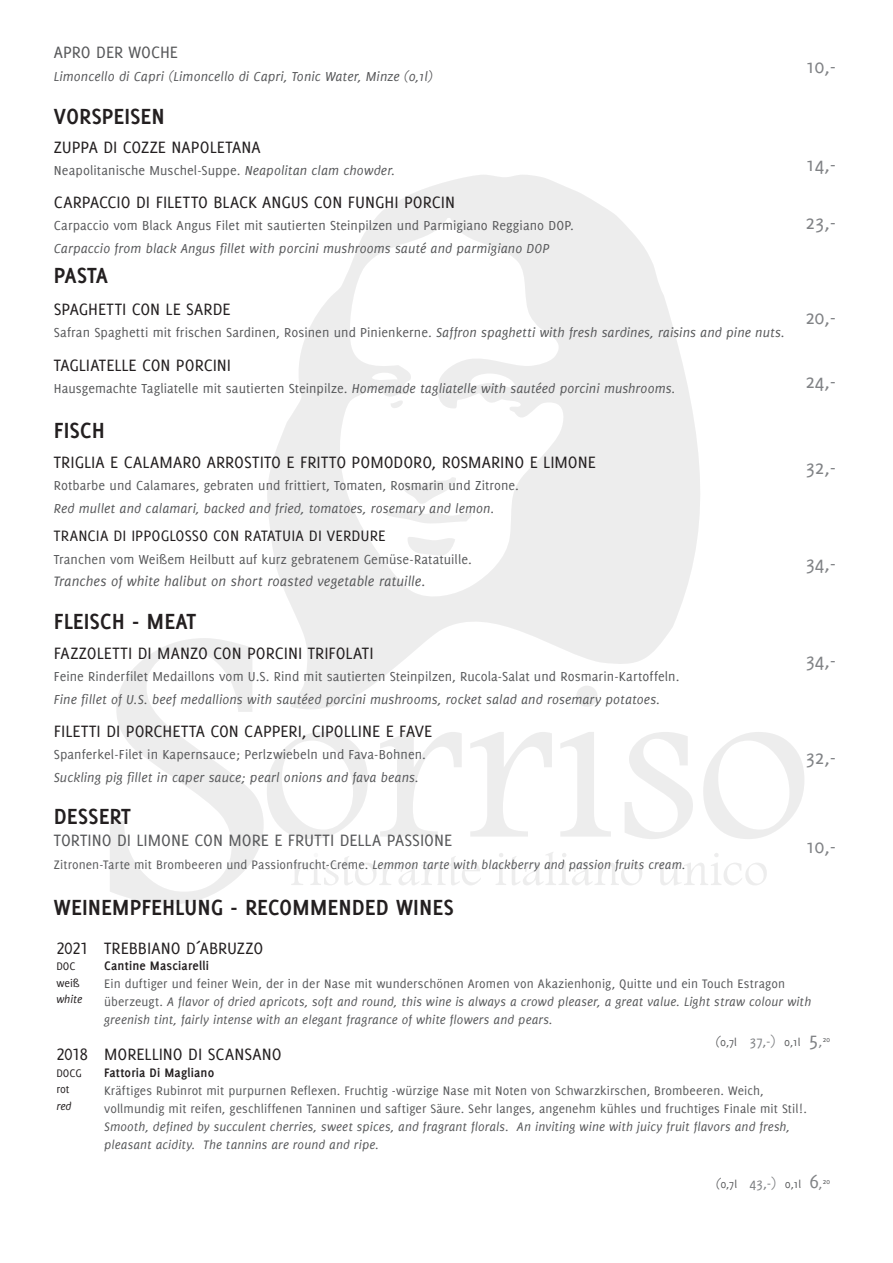
<style>
.page{position:relative;width:893px;height:1263px;background:#fff}
.page>*{position:absolute;margin:0;border:0;box-sizing:border-box;transform-origin:0 0}
.Kategorie_Überschrif{font:700 24px "Delicious";color:#231f20}
.Menübeschreibung{font:700 24px "Delicious";color:#231f20}
.Preis{font:21px "Delicious";color:#808285}
.Menübezeichnung_-_It{font:18px "Delicious Small Caps";color:#231f20}
.Menübeschreibung-2{font:18px "Delicious Small Caps";color:#57585a}
.Kategorie_Überschrif-2{font:18px "Delicious Small Caps";color:#57585a}
.Menübezeichnung_-_It-2{font:16.5px "Delicious Small Caps";letter-spacing:.005em;color:#231f20}
.Menübezeichnung_-_It-3{font:italic 15px "Delicious";letter-spacing:.005em;color:#57585a}
.Menübeschreibung-3{font:14.25px "Delicious";letter-spacing:.005em;color:#57585a}
.Menübeschreibung-4{font:italic 14.25px "Delicious";letter-spacing:.005em;color:#57585a}
.Menübezeichnung_-_It-4{font:14.25px "Delicious";letter-spacing:.005em;color:#57585a}
.Menübezeichnung_-_It-5{font:italic 14.25px "Delicious";letter-spacing:.005em;color:#57585a}
.t1{font:italic 13.5px/18px "Delicious";letter-spacing:.01em;color:#57585a}
.Menübeschreibung-5{font:13.5px "Delicious";letter-spacing:.005em;color:#57585a}
.t2{font:700 13.5px "Delicious";letter-spacing:.01em;color:#231f20}
.t3{font:12px "Delicious";letter-spacing:-.005em;color:#57585a}
.t4{font:12px "Delicious";color:#231f20}
.t5{font:italic 12px "Delicious";color:#231f20}
.s1{font-style:italic}
.s2{font-style:normal}
.s3{font-style:italic;font-size:13.5px}
.s4{font-size:15px;color:#808285}
.s5{font-size:21px;color:#808285}
</style>
<div class="page">
<svg style="left:110px;top:638px;width:694px;height:266px"></svg>
<svg style="left:266px;top:175px;width:445px;height:537px;fill:#ededed"></svg>
<svg style="left:390px;top:399px;width:15px;height:14px"></svg>
<svg style="left:401px;top:477px;width:55px;height:27px"></svg>
<svg style="left:386px;top:511px;width:87px;height:13px"></svg>
<svg style="left:407px;top:536px;width:48px;height:20px"></svg>
<p class="Kategorie_Überschrif-2" style="left:54px;top:42px;width:126px">APRO DER WOCHE</p>
<p class="Menübeschreibung-4" style="left:54px;top:68px;width:380px">Limoncello di Capri (Limoncello di Capri, Tonic Water, Minze (0,1l)</p>
<p class="Preis" style="left:805px;top:54px;width:32px">10,-</p>
<p class="Kategorie_Überschrif" style="left:54px;top:103px;width:112px">VORSPEISEN</p>
<p class="Menübezeichnung_-_It" style="left:54px;top:137px;width:208px">ZUPPA DI COZZE NAPOLETANA</p>
<p class="Menübeschreibung-3" style="left:54px;top:162px;width:343px">Neapolitanische Muschel-Suppe. <span class="s1">Neapolitan clam chowder.</span></p>
<p class="Preis" style="left:805px;top:152px;width:32px">14,-</p>
<p class="Menübezeichnung_-_It" style="left:54px;top:192px;width:403px">CARPACCIO DI FILETTO BLACK ANGUS CON FUNGHI PORCIN</p>
<p class="Menübeschreibung-3" style="left:54px;top:217px;width:521px">Carpaccio vom Black Angus Filet mit sautierten Steinpilzen und Parmigiano Reggiano DOP.</p>
<p class="Menübeschreibung-4" style="left:54px;top:240px;width:497px">Carpaccio from black Angus fillet with porcini mushrooms sauté and parmigiano DOP</p>
<p class="Preis" style="left:805px;top:211px;width:32px">23,-</p>
<p class="Kategorie_Überschrif" style="left:54px;top:262px;width:56px">PASTA</p>
<p class="Menübezeichnung_-_It" style="left:54px;top:299px;width:178px">SPAGHETTI CON LE SARDE</p>
<p class="Menübeschreibung-3" style="left:54px;top:324px;width:733px">Safran Spaghetti mit frischen Sardinen, Rosinen und Pinienkerne. <span class="s1">Saffron spaghetti with fresh sardines, raisins and pine nuts.</span></p>
<p class="Preis" style="left:805px;top:305px;width:32px">20,-</p>
<p class="Menübezeichnung_-_It" style="left:54px;top:355px;width:179px">TAGLIATELLE CON PORCINI</p>
<p class="Menübeschreibung-3" style="left:54px;top:380px;width:623px">Hausgemachte Tagliatelle mit sautierten Steinpilze. <span class="s1">Homemade tagliatelle with sautéed porcini mushrooms.</span></p>
<p class="Preis" style="left:805px;top:370px;width:32px">24,-</p>
<p class="Kategorie_Überschrif" style="left:54px;top:416px;width:53px">FISCH</p>
<p class="Menübezeichnung_-_It" style="left:54px;top:452px;width:544px">TRIGLIA E CALAMARO ARROSTITO E FRITTO POMODORO, ROSMARINO E LIMONE</p>
<p class="Menübezeichnung_-_It-4" style="left:54px;top:478px;width:467px">Rotbarbe und Calamares, gebraten und frittiert, Tomaten, Rosmarin und Zitrone.</p>
<p class="Menübezeichnung_-_It-5" style="left:54px;top:500px;width:442px">Red mullet and calamari, backed and fried, tomatoes, rosemary and lemon.</p>
<p class="Preis" style="left:805px;top:456px;width:32px">32,-</p>
<p class="Menübezeichnung_-_It-2" style="left:54px;top:527px;width:333px">TRANCIA DI IPPOGLOSSO CON RATATUIA DI VERDURE</p>
<p class="Menübezeichnung_-_It-4" style="left:54px;top:551px;width:419px">Tranchen vom Weißem Heilbutt auf kurz gebratenem Gemüse-Ratatuille.</p>
<p class="Menübezeichnung_-_It-3" style="left:54px;top:573px;width:373px">Tranches of white halibut on short roasted vegetable ratuille.</p>
<p class="Kategorie_Überschrif" style="left:54px;top:607px;width:144px">FLEISCH - MEAT</p>
<p class="Menübezeichnung_-_It" style="left:54px;top:643px;width:321px">FAZZOLETTI DI MANZO CON PORCINI TRIFOLATI</p>
<p class="Menübeschreibung-3" style="left:54px;top:669px;width:627px">Feine Rinderfilet Medaillons vom U.S. Rind mit sautierten Steinpilzen, Rucola-Salat und Rosmarin-Kartoffeln.</p>
<p class="Menübeschreibung-4" style="left:54px;top:691px;width:608px">Fine fillet of U.S. beef medallions with sautéed porcini mushrooms, rocket salad and rosemary potatoes.</p>
<p class="Menübezeichnung_-_It" style="left:54px;top:721px;width:380px">FILETTI DI PORCHETTA CON CAPPERI, CIPOLLINE E FAVE</p>
<p class="Menübeschreibung-3" style="left:54px;top:746px;width:374px">Spanferkel-Filet in Kapernsauce; Perlzwiebeln und Fava-Bohnen.</p>
<p class="Menübeschreibung-4" style="left:54px;top:769px;width:366px">Suckling pig fillet in caper sauce; pearl onions and fava beans.</p>
<p class="Kategorie_Überschrif" style="left:54px;top:802px;width:79px">DESSERT</p>
<p class="Menübeschreibung-2" style="left:54px;top:830px;width:400px">TORTINO DI LIMONE CON MORE E FRUTTI DELLA PASSIONE</p>
<p class="Menübeschreibung-5" style="left:54px;top:857px;width:633px">Zitronen-Tarte mit Brombeeren und Passionfrucht-Creme. <span class="s1">Lemmon tarte with blackberry and passion fruits cream.</span></p>
<p class="Preis" style="left:805px;top:551px;width:32px">34,-</p>
<p class="Preis" style="left:805px;top:648px;width:32px">34,-</p>
<p class="Preis" style="left:805px;top:746px;width:32px">32,-</p>
<p class="Preis" style="left:805px;top:834px;width:32px">10,-</p>
<p class="Menübeschreibung" style="left:54px;top:894px;width:401px">WEINEMPFEHLUNG - RECOMMENDED WINES</p>
<p class="Menübezeichnung_-_It" style="left:56px;top:938px;width:34px">2021</p>
<p class="t4" style="left:56px;top:960px;width:21px">DOC</p>
<p class="t4" style="left:56px;top:976px;width:25px">weiß</p>
<p class="t5" style="left:56px;top:993px;width:28px">white</p>
<p class="Menübezeichnung_-_It" style="left:104px;top:938px;width:161px">TREBBIANO D´ABRUZZO</p>
<p class="t2" style="left:104px;top:958px;width:106px">Cantine Masciarelli</p>
<p class="t1" style="left:104px;top:975px;width:709px"><span class="s2">Ein duftiger und feiner Wein, der in der Nase mit wunderschönen Aromen von Akazienhonig, Quitte und ein Touch Estragon überzeugt.</span> A flavor of dried apricots, soft and round, this wine is always a crowd pleaser, a great value. Light straw colour with greenish tint, fairly intense with an elegant fragrance of white flowers and pears.</p>
<p class="t3" style="left:715px;top:1035px;width:116px"><span class="s3">(</span>0,7l <span class="s4">37,-)</span> 0,1l <span class="s5">5</span><span class="s4">,</span><sup>20</sup></p>
<p class="Menübezeichnung_-_It" style="left:56px;top:1044px;width:33px">2018</p>
<p class="t4" style="left:56px;top:1066px;width:27px">DOCG</p>
<p class="t4" style="left:56px;top:1082px;width:15px">rot</p>
<p class="t5" style="left:56px;top:1099px;width:17px">red</p>
<p class="Menübezeichnung_-_It" style="left:104px;top:1044px;width:179px">MORELLINO DI SCANSANO</p>
<p class="t2" style="left:104px;top:1064px;width:112px">Fattoria Di Magliano</p>
<p class="Menübeschreibung-5" style="left:104px;top:1083px;width:661px">Kräftiges Rubinrot mit purpurnen Reflexen. Fruchtig -würzige Nase mit Noten von Schwarzkirschen, Brombeeren. Weich,</p>
<p class="t1" style="left:104px;top:1099px;width:704px"><span class="s2">vollmundig mit reifen, geschliffenen Tanninen und saftiger Säure. Sehr langes, angenehm kühles und fruchtiges Finale mit Stil!.<br></span>Smooth, defined by succulent cherries, sweet spices, and fragrant florals. An inviting wine with juicy fruit flavors and fresh, pleasant acidity. The tannins are round and ripe.</p>
<p class="t3" style="left:716px;top:1178px;width:116px"><span class="s3">(</span>0,7l <span class="s4">43,-)</span> 0,1l <span class="s5">6</span><span class="s4">,</span><sup>20</sup></p>
</div>
